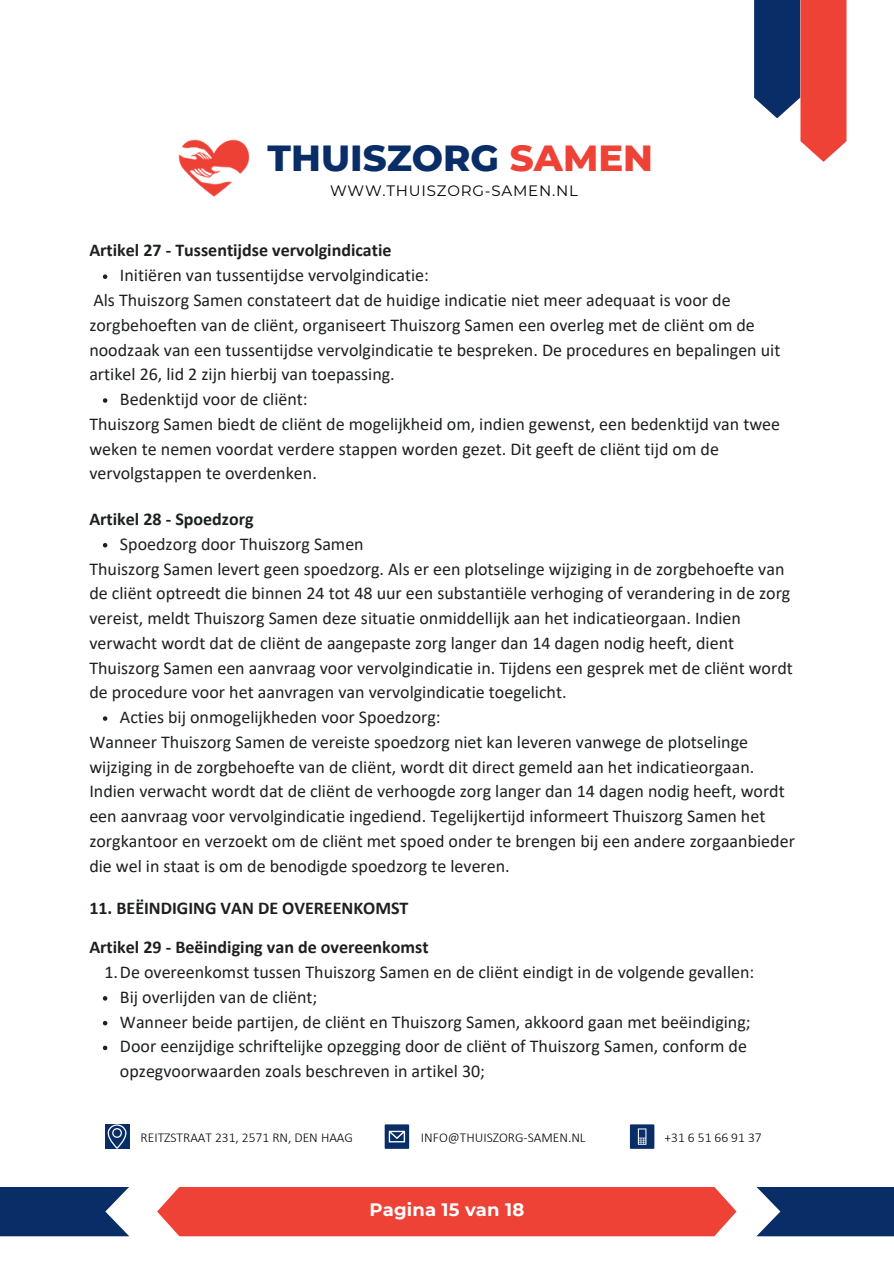
<style>
.page{position:relative;width:894px;height:1264px;background:#fff}
.page>*{position:absolute;margin:0;border:0;box-sizing:border-box;transform-origin:0 0}
.t1{font:800 37.05px "Montserrat";color:#092d67}
.t2{font:18px/24.8px "Calibri";color:#1c2120}
.t3{font:700 18px "Calibri";color:#1c2120}
.t4{font:700 18px "Montserrat";letter-spacing:.01em;color:#fff}
.t5{font:15px "Montserrat";letter-spacing:.05em;color:#000}
.t6{font:300 13.5px "Calibri";color:#000}
.s1{color:#ef4237}
</style>
<div class="page">
<div style="left:629px;top:1124px;width:25px;height:24px;background:#092d67"></div>
<svg style="left:637px;top:1128px;width:9px;height:16px"></svg>
<div style="left:384px;top:1124px;width:25px;height:24px;background:#092d67"></div>
<svg style="left:388px;top:1130px;width:17px;height:12px"></svg>
<div style="left:157px;top:1187px;width:579px;height:49px;background:#ef4237"></div>
<div style="left:0;top:1186px;width:129px;height:50px;background:#092d67"></div>
<div style="left:756px;top:1186px;width:137px;height:50px;background:#092d67"></div>
<svg style="left:800px;top:0;width:46px;height:162px;background:#ef4f45"></svg>
<div style="left:753px;top:0;width:46px;height:118px;background:#092d67"></div>
<img style="left:178px;top:139px;width:72px;height:58px">
<svg style="left:103px;top:274px;width:4px;height:5px"></svg>
<svg style="left:103px;top:398px;width:4px;height:5px"></svg>
<div style="left:105px;top:1124px;width:24px;height:24px;background:#092d67"></div>
<svg style="left:108px;top:1124px;width:18px;height:24px"></svg>
<svg style="left:103px;top:543px;width:4px;height:4px"></svg>
<svg style="left:103px;top:716px;width:4px;height:4px"></svg>
<svg style="left:103px;top:996px;width:4px;height:4px"></svg>
<svg style="left:103px;top:1020px;width:4px;height:5px"></svg>
<svg style="left:103px;top:1045px;width:4px;height:5px"></svg>
<p class="t1" style="left:267px;top:135px;width:387px">THUISZORG <span class="s1">SAMEN</span></p>
<h4 class="t5" style="left:330px;top:181px;width:249px">WWW.THUISZORG-SAMEN.NL</h4>
<p class="t3" style="left:89px;top:243px;width:303px">Artikel 27 - Tussentijdse vervolgindicatie</p>
<h5 class="t2" style="left:120px;top:264px;width:310px">Initiëren van tussentijdse vervolgindicatie:</h5>
<h3 class="t2" style="left:89px;top:289px;width:692px">Als Thuiszorg Samen constateert dat de huidige indicatie niet meer adequaat is voor de zorgbehoeften van de cliënt, organiseert Thuiszorg Samen een overleg met de cliënt om de noodzaak van een tussentijdse vervolgindicatie te bespreken. De procedures en bepalingen uit artikel 26, lid 2 zijn hierbij van toepassing.</h3>
<p class="t2" style="left:120px;top:388px;width:189px">Bedenktijd voor de cliënt:</p>
<h4 class="t2" style="left:89px;top:413px;width:692px">Thuiszorg Samen biedt de cliënt de mogelijkheid om, indien gewenst, een bedenktijd van twee weken te nemen voordat verdere stappen worden gezet. Dit geeft de cliënt tijd om de vervolgstappen te overdenken.</h4>
<p class="t3" style="left:89px;top:511px;width:166px">Artikel 28 - Spoedzorg</p>
<h4 class="t2" style="left:120px;top:533px;width:245px">Spoedzorg door Thuiszorg Samen</h4>
<h2 class="t2" style="left:89px;top:557px;width:704px">Thuiszorg Samen levert geen spoedzorg. Als er een plotselinge wijziging in de zorgbehoefte van de cliënt optreedt die binnen 24 tot 48 uur een substantiële verhoging of verandering in de zorg vereist, meldt Thuiszorg Samen deze situatie onmiddellijk aan het indicatieorgaan. Indien verwacht wordt dat de cliënt de aangepaste zorg langer dan 14 dagen nodig heeft, dient Thuiszorg Samen een aanvraag voor vervolgindicatie in. Tijdens een gesprek met de cliënt wordt de procedure voor het aanvragen van vervolgindicatie toegelicht.</h2>
<h3 class="t2" style="left:120px;top:706px;width:322px">Acties bij onmogelijkheden voor Spoedzorg:</h3>
<p class="t2" style="left:89px;top:731px;width:707px">Wanneer Thuiszorg Samen de vereiste spoedzorg niet kan leveren vanwege de plotselinge wijziging in de zorgbehoefte van de cliënt, wordt dit direct gemeld aan het indicatieorgaan.<br>Indien verwacht wordt dat de cliënt de verhoogde zorg langer dan 14 dagen nodig heeft, wordt een aanvraag voor vervolgindicatie ingediend. Tegelijkertijd informeert Thuiszorg Samen het zorgkantoor en verzoekt om de cliënt met spoed onder te brengen bij een andere zorgaanbieder die wel in staat is om de benodigde spoedzorg te leveren.</p>
<p class="t3" style="left:89px;top:900px;width:320px">11. BEËINDIGING VAN DE OVEREENKOMST</p>
<p class="t3" style="left:89px;top:939px;width:340px">Artikel 29 - Beëindiging van de overeenkomst</p>
<p class="t2" style="left:104px;top:961px;width:651px">1.De overeenkomst tussen Thuiszorg Samen en de cliënt eindigt in de volgende gevallen:</p>
<p class="t2" style="left:120px;top:986px;width:199px">Bij overlijden van de cliënt;</p>
<p class="t2" style="left:120px;top:1010px;width:632px">Wanneer beide partijen, de cliënt en Thuiszorg Samen, akkoord gaan met beëindiging;</p>
<p class="t2" style="left:120px;top:1035px;width:628px">Door eenzijdige schriftelijke opzegging door de cliënt of Thuiszorg Samen, conform de opzegvoorwaarden zoals beschreven in artikel 30;</p>
<p class="t6" style="left:141px;top:1131px;width:214px">REITZSTRAAT 231, 2571 RN, DEN HAAG</p>
<h4 class="t6" style="left:421px;top:1131px;width:166px">INFO@THUISZORG-SAMEN.NL</h4>
<h3 class="t6" style="left:664px;top:1131px;width:99px">+31 6 51 66 91 37</h3>
<p class="t4" style="left:369px;top:1198px;width:156px">Pagina 15 van 18</p>
</div>
